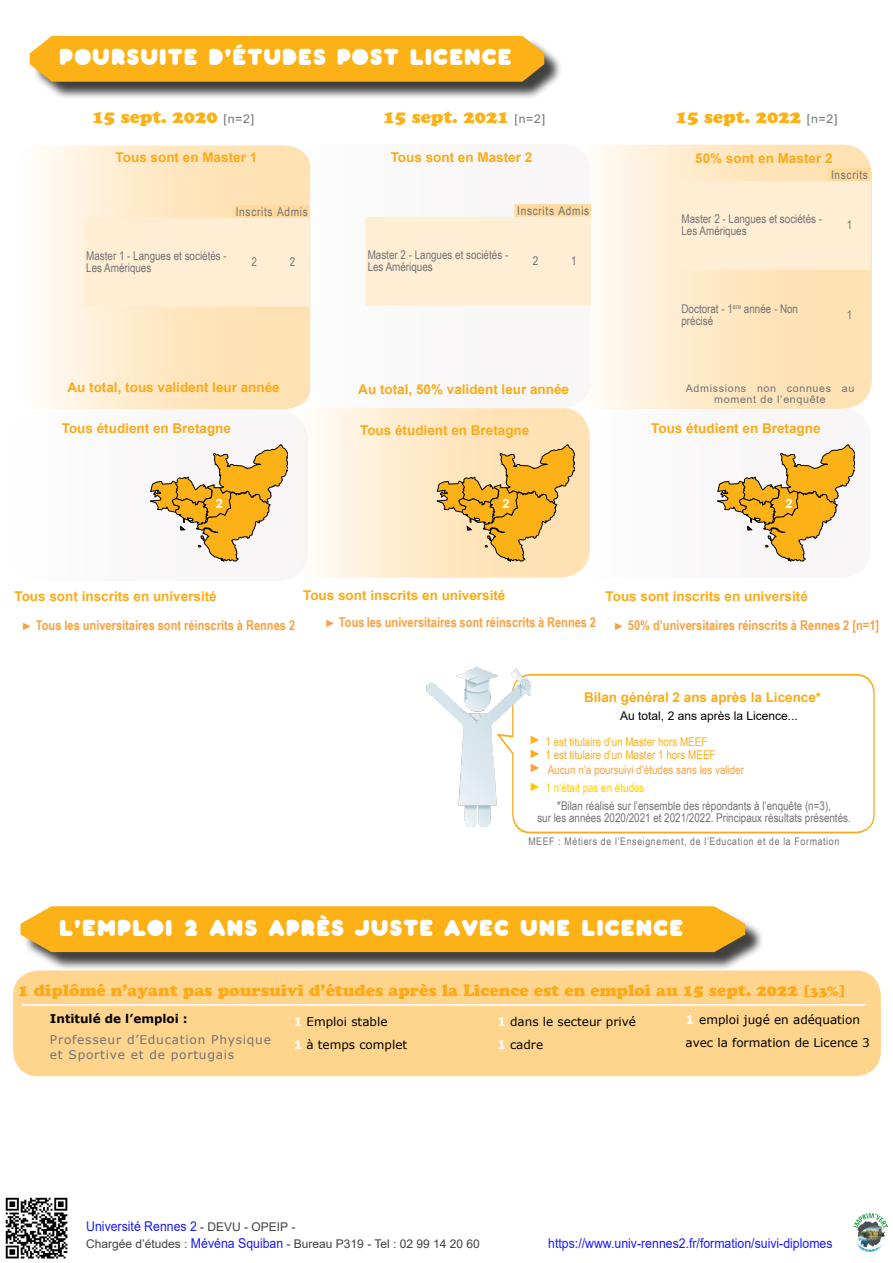
<style>
.page{position:relative;width:893px;height:1263px;background:#fff}
.page>*{position:absolute;margin:0;border:0;box-sizing:border-box;transform-origin:0 0}
.t1{font:22.5px "Pochoir Pleine";letter-spacing:.05em;color:#fff}
.t2{font:18px "Cooper Black Std";color:#fcb116}
.t3{font:16.5px "Cooper Black Std";color:#fbaa19}
.t4{font:700 13.5px "Arial";color:#fbaa19}
.t5{font:700 13.5px "Arial Narrow";color:#f9a141}
.t6{font:13.5px "Arial";color:#1a1aff;scale:.91 1}
.t7{font:700 12.9px "Arial";color:#fff}
.Comic_ms_8_pts{font:12px/12px "Arial Narrow";color:#717275}
.t8{font:12px/22.5px "Verdana";color:#000}
.t9{font:12px/13.5px "Arial Narrow";color:#fbaa19}
.t10{font:12px "Arial";color:#414042}
.t11{font:12px/15px "Verdana";letter-spacing:.06em;color:#717275}
.t12{font:12px "Arial Narrow";color:#f9a141}
.Comic_ms_8_pts-2{font:12px "Arial Narrow";letter-spacing:.06em;color:#717275}
.t13{font:12px "Arial";color:#000}
.t14{font:12px "Arial Narrow";color:#ffcb05}
.t15{font:700 12px "Verdana";color:#000}
.t16{font:10.5px "Arial Narrow";letter-spacing:.06em;color:#717275}
.t17{font:10.5px/10.5px "Arial";letter-spacing:.06em;color:#717275;text-align:center}
.s1{font-family:"Arial";font-size:12px;color:#717275}
.s2{font-size:10.5px}
.s3{color:#fcb116}
.s4{font-size:13.5px}
.s5{font-weight:700;color:#fff}
.s6{font-size:12px;color:#414042}
.s7{font-size:13.5px;color:#1a1aff}
</style>
<div class="page">
<svg style="left:477px;top:569px;width:401px;height:414px"></svg>
<div style="left:10px;top:411px;width:298px;height:170px;background:#f8f6f6;border-radius:30px"></div>
<div style="left:32px;top:38px;width:531px;height:63px;background:#000;opacity:.75"></div>
<div style="left:30px;top:36px;width:514px;height:46px;background:#fcb116"></div>
<div style="left:23px;top:908px;width:741px;height:63px;background:#000;opacity:.75"></div>
<div style="left:21px;top:906px;width:724px;height:46px;background:#fcb116"></div>
<div style="left:13px;top:970px;width:868px;height:106px;background:#ffd58e;border-radius:26px"></div>
<hr style="left:22px;top:1004px;width:844px;height:1px;background:#fff">
<img style="left:853px;top:1213px;width:35px;height:38px">
<img style="left:6px;top:1197px;width:61px;height:61px">
<div style="left:292px;top:408px;width:298px;height:170px;background:linear-gradient(to right,#fef8f1,#ffdca4);border-radius:30px"></div>
<div style="left:573px;top:408px;width:298px;height:170px;background:#f8f6f6;border-radius:30px"></div>
<div style="left:574px;top:145px;width:298px;height:264px;background:linear-gradient(to right,#fff9f0,#ffdca6);border-radius:30px"></div>
<div style="left:293px;top:144px;width:298px;height:264px;background:#f8f6f6;border-radius:30px"></div>
<svg style="left:42px;top:145px;width:268px;height:265px"></svg>
<svg style="left:84px;top:205px;width:225px;height:101px"></svg>
<svg style="left:366px;top:204px;width:225px;height:101px"></svg>
<div style="left:828px;top:168px;width:43px;height:13px;background:#ffda9d"></div>
<div style="left:679px;top:181px;width:192px;height:89px;background:#ffeed4"></div>
<svg style="left:717px;top:444px;width:138px;height:118px"></svg>
<svg style="left:435px;top:444px;width:139px;height:119px"></svg>
<svg style="left:150px;top:444px;width:138px;height:118px"></svg>
<img style="left:427px;top:668px;width:103px;height:159px">
<p class="t1" style="left:59px;top:44px;width:454px">POURSUITE D’ÉTUDES POST LICENCE</p>
<p class="t2" style="left:92px;top:106px;width:163px">15 sept. 2020 <span class="s1">[n=2]</span></p>
<p class="t2" style="left:383px;top:106px;width:163px">15 sept. 2021 <span class="s1">[n=2]</span></p>
<p class="t2" style="left:676px;top:106px;width:163px">15 sept. 2022 <span class="s1">[n=2]</span></p>
<p class="t4" style="left:116px;top:148px;width:143px">Tous sont en Master 1</p>
<p class="t4" style="left:391px;top:148px;width:143px">Tous sont en Master 2</p>
<p class="t4" style="left:695px;top:149px;width:139px">50% sont en Master 2</p>
<p class="Comic_ms_8_pts-2" style="left:831px;top:166px;width:38px">Inscrits</p>
<p class="Comic_ms_8_pts-2" style="left:236px;top:203px;width:74px">Inscrits Admis</p>
<p class="Comic_ms_8_pts-2" style="left:517px;top:202px;width:74px">Inscrits Admis</p>
<p class="Comic_ms_8_pts" style="left:681px;top:213px;width:142px">Master 2 - Langues et sociétés -<br>Les Amériques</p>
<p class="Comic_ms_8_pts" style="left:847px;top:219px;width:7px">1</p>
<p class="Comic_ms_8_pts" style="left:86px;top:249px;width:142px">Master 1 - Langues et sociétés -<br>Les Amériques</p>
<p class="Comic_ms_8_pts" style="left:251px;top:255px;width:7px">2</p>
<p class="Comic_ms_8_pts" style="left:290px;top:255px;width:7px">2</p>
<p class="Comic_ms_8_pts" style="left:368px;top:248px;width:142px">Master 2 - Langues et sociétés -<br>Les Amériques</p>
<p class="Comic_ms_8_pts" style="left:533px;top:254px;width:7px">2</p>
<p class="Comic_ms_8_pts" style="left:571px;top:254px;width:7px">1</p>
<p class="Comic_ms_8_pts" style="left:681px;top:302px;width:118px">Doctorat - 1<sup>ere</sup> année - Non précisé</p>
<p class="Comic_ms_8_pts" style="left:847px;top:308px;width:7px">1</p>
<p class="t4" style="left:67px;top:378px;width:214px">Au total, tous valident leur année</p>
<p class="t4" style="left:358px;top:380px;width:212px">Au total, 50% valident leur année</p>
<p class="t17" style="left:686px;top:383px;width:170px">Admissions non connues au moment de l’enquête</p>
<p class="t4" style="left:62px;top:419px;width:171px">Tous étudient en Bretagne</p>
<p class="t4" style="left:360px;top:421px;width:171px">Tous étudient en Bretagne</p>
<p class="t4" style="left:651px;top:419px;width:171px">Tous étudient en Bretagne</p>
<p class="t7" style="left:216px;top:494px;width:9px">2</p>
<p class="t7" style="left:502px;top:494px;width:9px">2</p>
<p class="t7" style="left:785px;top:494px;width:9px">2</p>
<p class="t4" style="left:14px;top:587px;width:204px">Tous sont inscrits en université</p>
<p class="t5" style="left:23px;top:615px;width:274px"><span class="s2">►</span> Tous les universitaires sont réinscrits à Rennes 2</p>
<p class="t4" style="left:303px;top:586px;width:204px">Tous sont inscrits en université</p>
<p class="t5" style="left:326px;top:612px;width:271px"><span class="s2">►</span> Tous les universitaires sont réinscrits à Rennes 2</p>
<p class="t4" style="left:605px;top:587px;width:204px">Tous sont inscrits en université</p>
<p class="t5" style="left:615px;top:615px;width:266px"><span class="s2">►</span> 50% d’universitaires réinscrits à Rennes 2 [n=1]</p>
<p class="t4" style="left:584px;top:688px;width:239px">Bilan général 2 ans après la Licence*</p>
<p class="t13" style="left:620px;top:708px;width:179px">Au total, 2 ans après la Licence...</p>
<p class="t9" style="left:531px;top:734px;width:186px"><span class="s3">► 1 est titulaire d’un Master hors MEEF </span>► 1 est titulaire d’un Master 1 hors MEEF</p>
<p class="t12" style="left:531px;top:760px;width:215px">► Aucun n’a poursuivi d’études sans les valider</p>
<p class="t14" style="left:531px;top:779px;width:115px">► 1 n’était pas en études</p>
<p class="Comic_ms_8_pts" style="left:557px;top:799px;width:275px">*Bilan réalisé sur l’ensemble des répondants à l’enquête (n=3),</p>
<p class="Comic_ms_8_pts" style="left:537px;top:811px;width:315px">sur les années 2020/2021 et 2021/2022. Principaux résultats présentés.</p>
<p class="t16" style="left:528px;top:833px;width:312px">MEEF : Métiers de l’Enseignement, de l’Education et de la Formation</p>
<p class="t1" style="left:59px;top:914px;width:626px">L’EMPLOI 2 ANS APRÈS JUSTE AVEC UNE LICENCE</p>
<p class="t3" style="left:18px;top:980px;width:829px">1 diplômé n’ayant pas poursuivi d’études après la Licence est en emploi au 15 sept. 2022 <span class="s4">[33%]</span></p>
<p class="t8" style="left:686px;top:1008px;width:186px"><span class="s5">1</span> emploi jugé en adéquation avec la formation de Licence 3</p>
<p class="t15" style="left:50px;top:1010px;width:139px">Intitulé de l’emploi :</p>
<p class="t11" style="left:50px;top:1032px;width:223px">Professeur d’Education Physique et Sportive et de portugais</p>
<p class="t8" style="left:497px;top:1011px;width:140px"><span class="s5">1</span> dans le secteur privé</p>
<p class="t8" style="left:497px;top:1033px;width:47px"><span class="s5">1</span> cadre</p>
<p class="t8" style="left:294px;top:1011px;width:95px"><span class="s5">1</span> Emploi stable</p>
<p class="t8" style="left:294px;top:1033px;width:115px"><span class="s5">1</span> à temps complet</p>
<p class="t6" style="left:86px;top:1217px;width:231px">Université Rennes 2 <span class="s6">- DEVU - OPEIP -</span></p>
<p class="t10" style="left:86px;top:1235px;width:395px">Chargée d’études : <span class="s7">Mévéna Squiban</span> - Bureau P319 - Tel : 02 99 14 20 60</p>
<p class="t6" style="left:548px;top:1234px;width:314px">https://www.univ-rennes2.fr/formation/suivi-diplomes</p>
</div>
